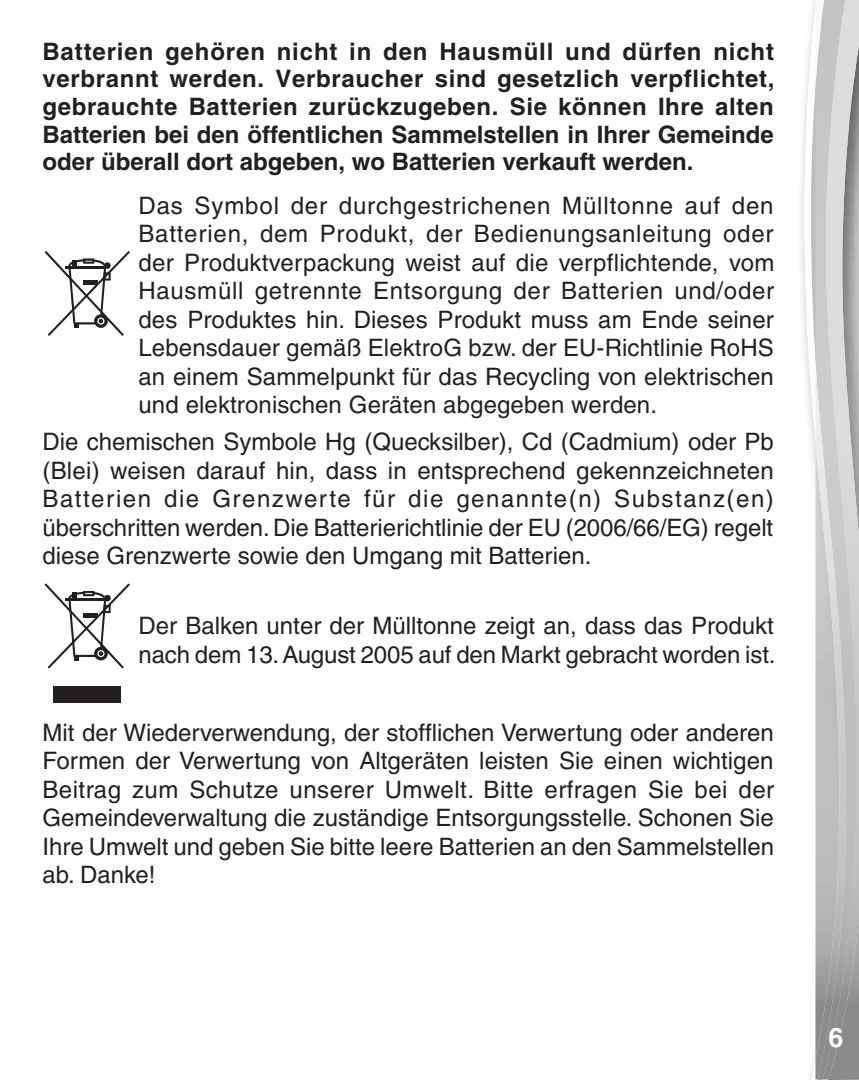
<style>
.page{position:relative;width:859px;height:1080px;background:#fff}
.page>*{position:absolute;margin:0;border:0;box-sizing:border-box;transform-origin:0 0}
.t1{font:700 27px "Helvetica";color:#fff}
.t2{font:500 24px/28.5px "Helvetica";color:#231f20;text-align:justify}
.t3{font:700 24px/27.6px "Helvetica";color:#231f20;text-align:justify}
</style>
<div class="page">
<svg style="left:803px;top:0;width:12px;height:1080px"></svg>
<svg style="left:815px;top:1079px;width:13px;height:1px"></svg>
<img style="left:858px;top:0;width:1px;height:1079px">
<img style="left:848px;top:0;width:10px;height:1079px">
<img style="left:815px;top:0;width:33px;height:1079px">
<div style="left:53px;top:686px;width:68px;height:16px;background:#231f20"></div>
<svg style="left:45px;top:583px;width:85px;height:86px"></svg>
<svg style="left:45px;top:251px;width:85px;height:85px"></svg>
<p class="t3" style="left:42px;top:37px;width:733px">Batterien gehören nicht in den Hausmüll und dürfen nicht verbrannt werden. Verbraucher sind gesetzlich verpflichtet, gebrauchte Batterien zurückzugeben. Sie können Ihre alten Batterien bei den öffentlichen Sammelstellen in Ihrer Gemeinde oder überall dort abgeben, wo Batterien verkauft werden.</p>
<p class="t2" style="left:138px;top:191px;width:637px">Das Symbol der durchgestrichenen Mülltonne auf den Batterien, dem Produkt, der Bedienungsanleitung oder der Produktverpackung weist auf die verpflichtende, vom Hausmüll getrennte Entsorgung der Batterien und/oder des Produktes hin. Dieses Produkt muss am Ende seiner Lebensdauer gemäß ElektroG bzw. der EU-Richtlinie RoHS an einem Sammelpunkt für das Recycling von elektrischen und elektronischen Geräten abgegeben werden.</p>
<p class="t2" style="left:42px;top:428px;width:733px">Die chemischen Symbole Hg (Quecksilber), Cd (Cadmium) oder Pb (Blei) weisen darauf hin, dass in entsprechend gekennzeichneten Batterien die Grenzwerte für die genannte(n) Substanz(en) überschritten werden. Die Batterierichtlinie der EU (2006/66/EG) regelt diese Grenzwerte sowie den Umgang mit Batterien.</p>
<p class="t2" style="left:138px;top:611px;width:638px">Der Balken unter der Mülltonne zeigt an, dass das Produkt nach dem 13. August 2005 auf den Markt gebracht worden ist.</p>
<p class="t2" style="left:42px;top:718px;width:733px">Mit der Wiederverwendung, der stofflichen Verwertung oder anderen Formen der Verwertung von Altgeräten leisten Sie einen wichtigen Beitrag zum Schutze unserer Umwelt. Bitte erfragen Sie bei der Gemeindeverwaltung die zuständige Entsorgungsstelle. Schonen Sie Ihre Umwelt und geben Sie bitte leere Batterien an den Sammelstellen ab. Danke!</p>
<p class="t1" style="left:828px;top:1021px;width:17px">6</p>
</div>
